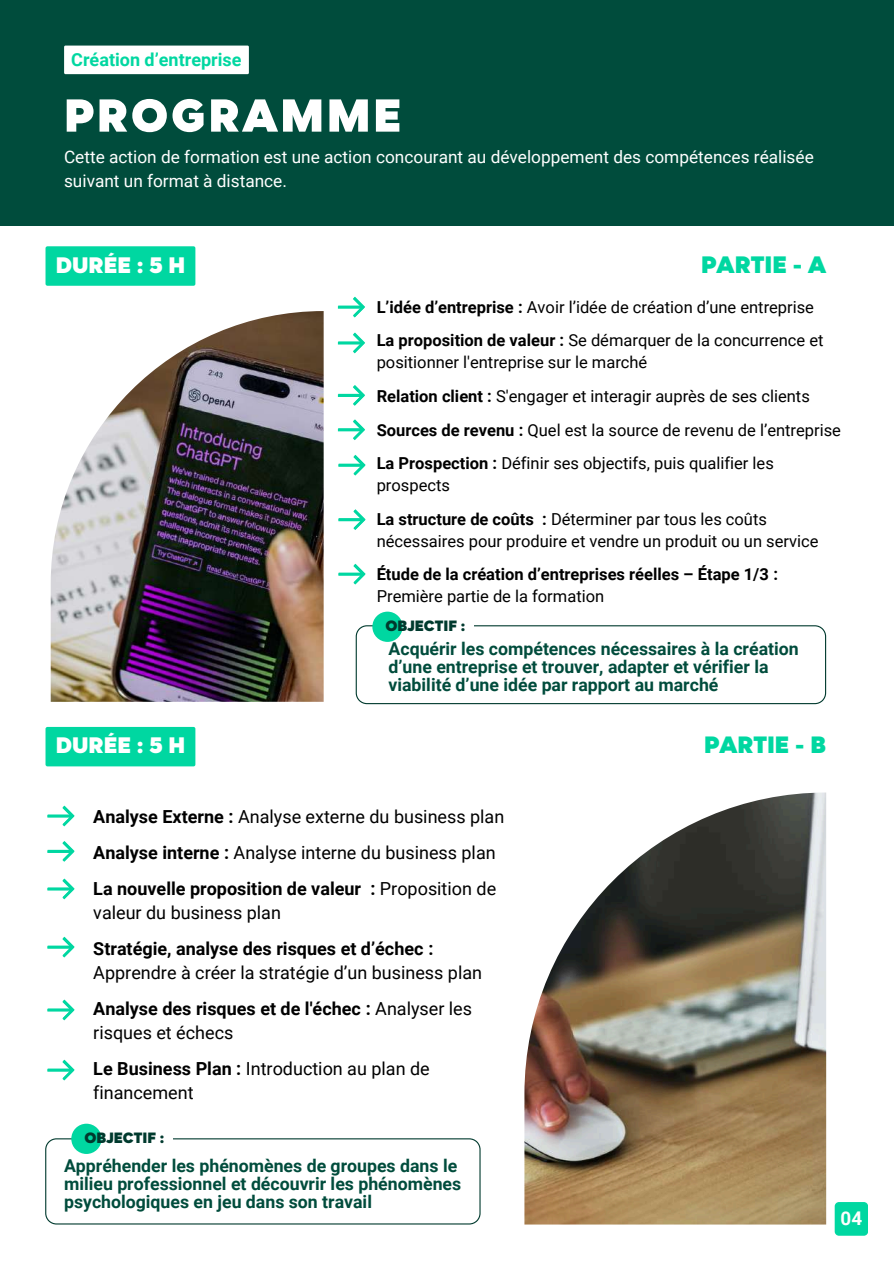
<style>
.page{position:relative;width:894px;height:1264px;background:#fff}
.page>*{position:absolute;margin:0;border:0;box-sizing:border-box;transform-origin:0 0}
.t1{font:900 52.5px "Magenos";letter-spacing:.055em;color:#fff}
.t2{font:900 27px "Magenos";color:#00d7a1}
.t3{font:900 26.85px "Magenos";color:#00d7a1}
.t4{font:900 25.5px "Magenos";color:#fff}
.t5{font:700 18.9px "Roboto";color:#fff}
.t6{font:18px/36px "Roboto";color:#000}
.t7{font:700 18px "Roboto";color:#000}
.t8{font:700 18px "Roboto";color:#00d7a1}
.t9{font:700 17.7px/18px "Roboto";color:#004c3c}
.t10{font:17.25px/23.7px "Roboto";color:#fff}
.t11{font:900 16.95px "Magenos";color:#003a2e}
.t12{font:16.5px/33.8px "Roboto";color:#000}
.t13{font:700 16.5px "Roboto";color:#000}
.s1{font-weight:700}
</style>
<div class="page">
<div style="left:0;top:0;width:893px;height:225px;background:#004c3c"></div>
<img style="left:51px;top:311px;width:272px;height:390px">
<img style="left:524px;top:792px;width:301px;height:432px">
<svg style="left:47px;top:805px;width:28px;height:21px"></svg>
<svg style="left:47px;top:841px;width:28px;height:20px"></svg>
<svg style="left:47px;top:936px;width:28px;height:21px"></svg>
<svg style="left:47px;top:878px;width:28px;height:21px"></svg>
<svg style="left:47px;top:999px;width:28px;height:21px"></svg>
<svg style="left:47px;top:1059px;width:28px;height:21px"></svg>
<svg style="left:45px;top:1138px;width:435px;height:86px"></svg>
<div style="left:834px;top:1201px;width:33px;height:34px;background:#00d7a1;border-radius:4px"></div>
<div style="left:82px;top:1128px;width:90px;height:20px;background:#fff"></div>
<div style="left:71px;top:1123px;width:31px;height:30px;background:#00d7a1;border-radius:50%"></div>
<div style="left:64px;top:46px;width:185px;height:28px;background:#fff"></div>
<div style="left:45px;top:246px;width:150px;height:40px;background:#00d7a1"></div>
<div style="left:45px;top:727px;width:150px;height:39px;background:#00d7a1"></div>
<svg style="left:338px;top:297px;width:27px;height:20px"></svg>
<svg style="left:338px;top:332px;width:27px;height:21px"></svg>
<svg style="left:338px;top:385px;width:27px;height:21px"></svg>
<svg style="left:338px;top:419px;width:27px;height:21px"></svg>
<svg style="left:338px;top:455px;width:27px;height:20px"></svg>
<svg style="left:338px;top:509px;width:27px;height:21px"></svg>
<svg style="left:338px;top:563px;width:27px;height:21px"></svg>
<svg style="left:355px;top:625px;width:470px;height:79px"></svg>
<div style="left:383px;top:616px;width:90px;height:21px;background:#fff"></div>
<div style="left:372px;top:611px;width:30px;height:31px;background:#00d7a1;border-radius:50%"></div>
<p class="t8" style="left:71px;top:49px;width:172px">Création d’entreprise</p>
<h1 class="t1" style="left:64px;top:88px;width:339px">PROGRAMME</h1>
<p class="t10" style="left:64px;top:145px;width:751px">Cette action de formation est une action concourant au développement des compétences réalisée suivant un format à distance.</p>
<h3 class="t4" style="left:56px;top:251px;width:131px">DURÉE : 5 H</h3>
<h2 class="t2" style="left:701px;top:250px;width:126px">PARTIE - A</h2>
<h3 class="t4" style="left:56px;top:732px;width:131px">DURÉE : 5 H</h3>
<p class="t12" style="left:376px;top:290px;width:448px"><span class="s1">L’idée d’entreprise :</span> Avoir l’idée de création d’une entreprise<br><span class="s1">La proposition de valeur :</span> Se démarquer de la concurrence et</p>
<p class="t12" style="left:376px;top:345px;width:465px">positionner l'entreprise sur le marché<br><span class="s1">Relation client :</span> S'engager et interagir auprès de ses clients <span class="s1">Sources de revenu :</span> Quel est la source de revenu de l’entreprise <span class="s1">La Prospection :</span> Définir ses objectifs, puis qualifier les</p>
<p class="t12" style="left:376px;top:468px;width:391px">prospects<br><span class="s1">La structure de coûts :</span> Déterminer par tous les coûts</p>
<p class="t12" style="left:376px;top:524px;width:443px">nécessaires pour produire et vendre un produit ou un service</p>
<p class="t13" style="left:376px;top:565px;width:403px">Étude de la création d’entreprises réelles – Étape 1/3 :</p>
<p class="t12" style="left:376px;top:579px;width:229px">Première partie de la formation</p>
<p class="t9" style="left:388px;top:640px;width:411px">Acquérir les compétences nécessaires à la création d’une entreprise et trouver, adapter et vérifier la viabilité d’une idée par rapport au marché</p>
<p class="t11" style="left:385px;top:616px;width:81px">OBJECTIF :</p>
<h3 class="t3" style="left:703px;top:730px;width:123px">PARTIE - B</h3>
<p class="t6" style="left:93px;top:798px;width:412px"><span class="s1">Analyse Externe :</span> Analyse externe du business plan<br><span class="s1">Analyse interne :</span> Analyse interne du business plan<br><span class="s1">La nouvelle proposition de valeur :</span> Proposition de</p>
<p class="t6" style="left:93px;top:894px;width:189px">valeur du business plan</p>
<p class="t7" style="left:93px;top:938px;width:341px">Stratégie, analyse des risques et d’échec :</p>
<p class="t6" style="left:93px;top:954px;width:390px">Apprendre à créer la stratégie d’un business plan<br><span class="s1">Analyse des risques et de l'échec :</span> Analyser les</p>
<p class="t6" style="left:93px;top:1014px;width:338px">risques et échecs<br><span class="s1">Le Business Plan :</span> Introduction au plan de</p>
<p class="t6" style="left:93px;top:1074px;width:102px">financement</p>
<p class="t11" style="left:84px;top:1128px;width:81px">OBJECTIF :</p>
<p class="t9" style="left:64px;top:1156px;width:398px">Appréhender les phénomènes de groupes dans le milieu professionnel et découvrir les phénomènes psychologiques en jeu dans son travail</p>
<p class="t5" style="left:840px;top:1207px;width:23px">04</p>
</div>
